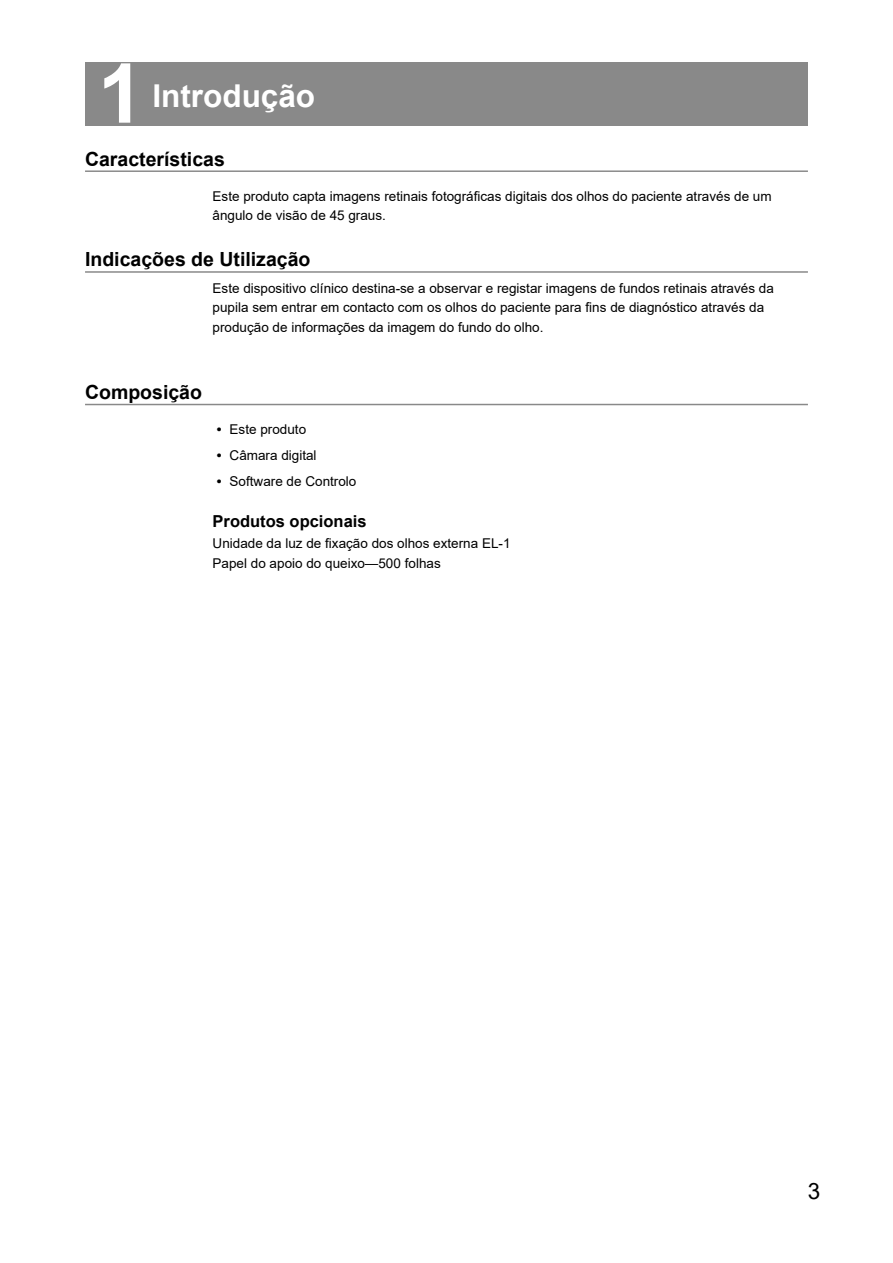
<style>
.page{position:relative;width:893px;height:1263px;background:#fff}
.page>*{position:absolute;margin:0;border:0;box-sizing:border-box;transform-origin:0 0}
.t1{font:700 82.5px "Arial";color:#fff}
.t2{font:700 31.5px "Arial";color:#fff}
.t3{font:22.5px "Arial";color:#000}
.t4{font:700 19.5px "Arial";color:#000}
.t5{font:700 16.5px "Arial";color:#000}
.t6{font:13.5px/19.5px "Arial";color:#000}
.s1{font-weight:700}
</style>
<div class="page">
<div style="left:85px;top:62px;width:723px;height:63px;background:#898989"></div>
<hr style="left:85px;top:170px;width:723px;height:2px;background:#898989">
<hr style="left:85px;top:271px;width:723px;height:2px;background:#898989">
<hr style="left:85px;top:404px;width:723px;height:1px;background:#898989">
<h1 class="t1" style="left:98px;top:36px;width:47px">1</h1>
<h2 class="t2" style="left:152px;top:73px;width:164px">Introdução</h2>
<h3 class="t4" style="left:85px;top:145px;width:141px">Características</h3>
<p class="t6" style="left:213px;top:186px;width:561px">Este produto capta imagens retinais fotográficas digitais dos olhos do paciente através de um ângulo de visão de 45 graus.</p>
<h3 class="t4" style="left:85px;top:246px;width:227px">Indicações de Utilização</h3>
<p class="t6" style="left:213px;top:278px;width:563px">Este dispositivo clínico destina-se a observar e registar imagens de fundos retinais através da pupila sem entrar em contacto com os olhos do paciente para fins de diagnóstico através da produção de informações da imagem do fundo do olho.</p>
<h3 class="t4" style="left:85px;top:378px;width:119px">Composição</h3>
<p class="t6" style="left:217px;top:420px;width:91px"><span class="s1">•</span> Este produto</p>
<p class="t6" style="left:217px;top:445px;width:101px"><span class="s1">•</span> Câmara digital</p>
<p class="t6" style="left:217px;top:471px;width:141px"><span class="s1">•</span> Software de Controlo</p>
<p class="t5" style="left:213px;top:510px;width:156px">Produtos opcionais</p>
<p class="t6" style="left:213px;top:534px;width:299px">Unidade da luz de fixação dos olhos externa EL-1<br>Papel do apoio do queixo—500 folhas</p>
<h3 class="t3" style="left:808px;top:1176px;width:14px">3</h3>
</div>
